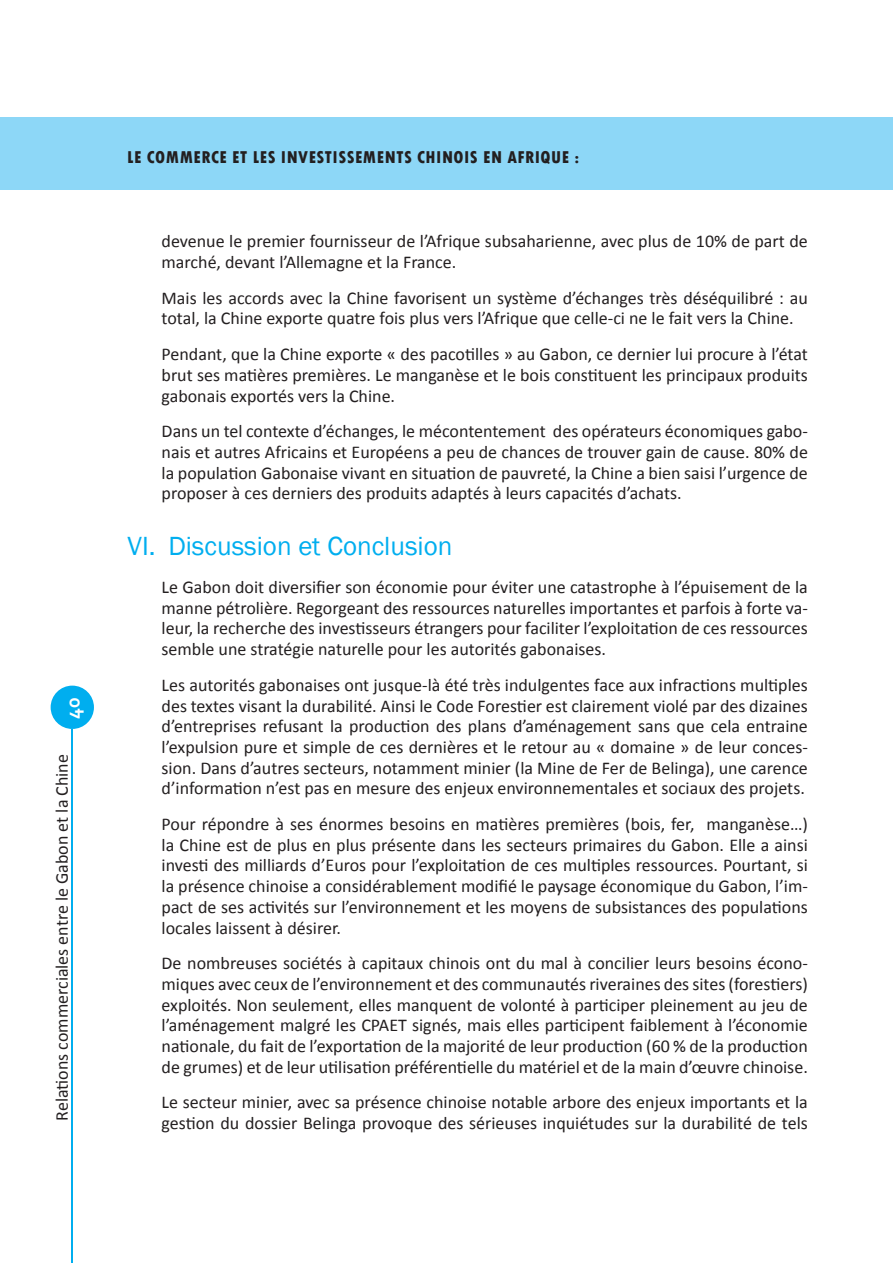
<style>
.page{position:relative;width:893px;height:1263px;background:#fff}
.page>*{position:absolute;margin:0;border:0;box-sizing:border-box;transform-origin:0 0}
.t1{font:27px "Franklin Gothic";color:#00aeef}
.t2{font:700 21px "Corbel";color:#fff}
.t3{font:18px/20.7px "Calibri";color:#231f20;text-align:justify}
.t4{font:800 condensed 18px "Tw Cen";letter-spacing:.025em;color:#231f20}
</style>
<div class="page">
<div style="left:1px;top:118px;width:892px;height:72px;background:#8dd7f7"></div>
<div style="left:51px;top:686px;width:43px;height:43px;background:#00aeef;border-radius:50%"></div>
<hr style="left:71px;top:729px;width:2px;height:534px;background:#00aeef">
<p class="t2" style="left:60px;top:719px;width:23px;rotate:-90deg">40</p>
<p class="t3" style="left:51px;top:1121px;width:368px;rotate:-90deg">Relations commerciales entre le Gabon et la Chine</p>
<p class="t4" style="left:127px;top:146px;width:454px">LE COMMERCE ET LES INVESTISSEMENTS CHINOIS EN AFRIQUE :</p>
<p class="t3" style="left:162px;top:230px;width:648px">devenue le premier fournisseur de l’Afrique subsaharienne, avec plus de 10% de part de marché, devant l’Allemagne et la France.</p>
<p class="t3" style="left:162px;top:287px;width:648px">Mais les accords avec la Chine favorisent un système d’échanges très déséquilibré : au total, la Chine exporte quatre fois plus vers l’Afrique que celle-ci ne le fait vers la Chine.</p>
<p class="t3" style="left:162px;top:343px;width:648px">Pendant, que la Chine exporte « des pacotilles » au Gabon, ce dernier lui procure à l’état brut ses matières premières. Le manganèse et le bois constituent les principaux produits gabonais exportés vers la Chine.</p>
<p class="t3" style="left:162px;top:420px;width:648px">Dans un tel contexte d’échanges, le mécontentement des opérateurs économiques gabo&shy;nais et autres Africains et Européens a peu de chances de trouver gain de cause. 80% de la population Gabonaise vivant en situation de pauvreté, la Chine a bien saisi l’urgence de proposer à ces derniers des produits adaptés à leurs capacités d’achats.</p>
<h1 class="t1" style="left:128px;top:530px;width:326px">VI. Discussion et Conclusion</h1>
<p class="t3" style="left:162px;top:576px;width:648px">Le Gabon doit diversifier son économie pour éviter une catastrophe à l’épuisement de la manne pétrolière. Regorgeant des ressources naturelles importantes et parfois à forte va&shy;leur, la recherche des investisseurs étrangers pour faciliter l’exploitation de ces ressources semble une stratégie naturelle pour les autorités gabonaises.</p>
<p class="t3" style="left:162px;top:674px;width:648px">Les autorités gabonaises ont jusque-là été très indulgentes face aux infractions multiples des textes visant la durabilité. Ainsi le Code Forestier est clairement violé par des dizaines d’entreprises refusant la production des plans d’aménagement sans que cela entraine l’expulsion pure et simple de ces dernières et le retour au « domaine » de leur conces&shy;sion. Dans d’autres secteurs, notamment minier (la Mine de Fer de Belinga), une carence d’information n’est pas en mesure des enjeux environnementales et sociaux des projets.</p>
<p class="t3" style="left:162px;top:813px;width:648px">Pour répondre à ses énormes besoins en matières premières (bois, fer, manganèse…) la Chine est de plus en plus présente dans les secteurs primaires du Gabon. Elle a ainsi investi des milliards d’Euros pour l’exploitation de ces multiples ressources. Pourtant, si la présence chinoise a considérablement modifié le paysage économique du Gabon, l’im&shy;pact de ses activités sur l’environnement et les moyens de subsistances des populations locales laissent à désirer.</p>
<p class="t3" style="left:162px;top:952px;width:648px">De nombreuses sociétés à capitaux chinois ont du mal à concilier leurs besoins écono&shy;miques avec ceux de l’environnement et des communautés riveraines des sites (forestiers) exploités. Non seulement, elles manquent de volonté à participer pleinement au jeu de l’aménagement malgré les CPAET signés, mais elles participent faiblement à l’économie nationale, du fait de l’exportation de la majorité de leur production (60 % de la production de grumes) et de leur utilisation préférentielle du matériel et de la main d’œuvre chinoise.</p>
<p class="t3" style="left:162px;top:1091px;width:648px">Le secteur minier, avec sa présence chinoise notable arbore des enjeux importants et la gestion du dossier Belinga provoque des sérieuses inquiétudes sur la durabilité de tels</p>
</div>
